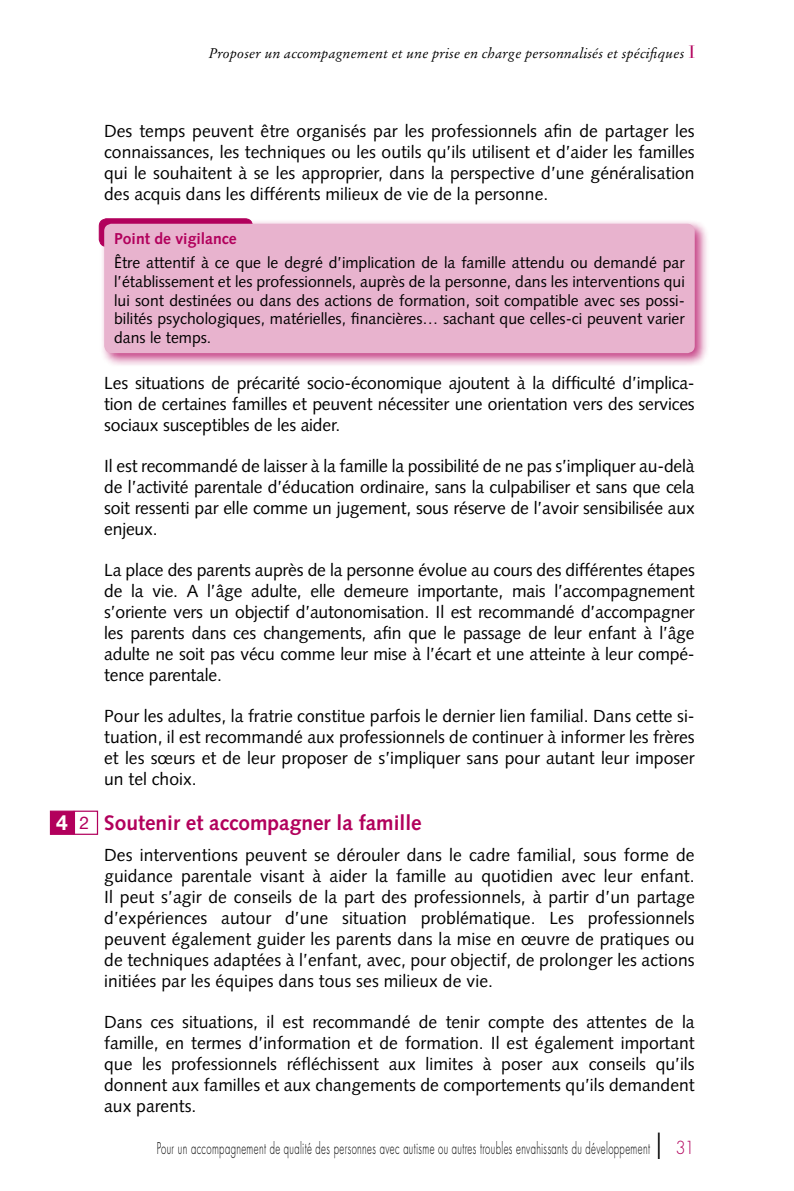
<style>
.page{position:relative;width:794px;height:1191px;background:#fff}
.page>*{position:absolute;margin:0;border:0;box-sizing:border-box;transform-origin:0 0}
.t1{font:700 21px "Syntax";color:#b2005c}
.t2{font:700 21px "Helvetica Neue";color:#fff}
.t3{font:17.5px/21px "Syntax";color:#000;text-align:justify}
.t4{font:300 17.5px "Futura";color:#b2005c;scale:.95 1}
.t5{font:15.75px/18.9px "Syntax";color:#000;text-align:justify}
.t6{font:300 15.75px "Futura";letter-spacing:.04em;color:#000;scale:.6 1}
.t7{font:700 15.75px "Syntax";color:#b2005c}
.t8{font:italic 14px "Stempel Garamond";letter-spacing:.01em;color:#000}
.s1{font-family:"Didot";font-style:normal;font-size:17.5px;color:#b2005c}
.s2{font-weight:400;font-size:17.5px;color:#b2005c}
.s3{font-size:35px;color:#000}
</style>
<div class="page">
<div style="left:99px;top:218px;width:154px;height:29px;border:1px solid #b2005c;border-radius:7px"></div>
<div style="left:100px;top:219px;width:609px;height:149px;background:#b2005c;opacity:.75"></div>
<div style="left:104px;top:224px;width:590px;height:129px;background:#e8b3ce;border-radius:7px"></div>
<div style="left:50px;top:810px;width:24px;height:25px;background:#b2005c;border:1px solid #b2005c"></div>
<div style="left:74px;top:810px;width:24px;height:25px;background:#fff;border:1px solid #b2005c"></div>
<p class="t8" style="left:209px;top:44px;width:488px">Proposer un accompagnement et une prise en charge personnalisés et spécifiques <span class="s1">I</span></p>
<p class="t2" style="left:56px;top:809px;width:35px">4 <span class="s2">2</span></p>
<p class="t3" style="left:104px;top:121px;width:592px">Des temps peuvent être organisés par les professionnels afin de partager les connaissances, les techniques ou les outils qu’ils utilisent et d’aider les familles qui le souhaitent à se les approprier, dans la perspective d’une généralisation des acquis dans les différents milieux de vie de la personne.</p>
<p class="t7" style="left:114px;top:229px;width:124px">Point de vigilance</p>
<p class="t5" style="left:114px;top:253px;width:572px">Être attentif à ce que le degré d’implication de la famille attendu ou demandé par l’établissement et les professionnels, auprès de la personne, dans les interventions qui lui sont destinées ou dans des actions de formation, soit compatible avec ses possi&shy;bilités psychologiques, matérielles, financières… sachant que celles-ci peuvent varier dans le temps.</p>
<p class="t3" style="left:104px;top:373px;width:592px">Les situations de précarité socio-économique ajoutent à la difficulté d’implica&shy;tion de certaines familles et peuvent nécessiter une orientation vers des services sociaux susceptibles de les aider.</p>
<p class="t3" style="left:104px;top:455px;width:592px">Il est recommandé de laisser à la famille la possibilité de ne pas s’impliquer au-delà de l’activité parentale d’éducation ordinaire, sans la culpabiliser et sans que cela soit ressenti par elle comme un jugement, sous réserve de l’avoir sensibilisée aux enjeux.</p>
<p class="t3" style="left:104px;top:559px;width:592px">La place des parents auprès de la personne évolue au cours des différentes étapes de la vie. A l’âge adulte, elle demeure importante, mais l’accompagnement s’oriente vers un objectif d’autonomisation. Il est recommandé d’accompagner les parents dans ces changements, afin que le passage de leur enfant à l’âge adulte ne soit pas vécu comme leur mise à l’écart et une atteinte à leur compé&shy;tence parentale.</p>
<p class="t3" style="left:104px;top:705px;width:592px">Pour les adultes, la fratrie constitue parfois le dernier lien familial. Dans cette si&shy;tuation, il est recommandé aux professionnels de continuer à informer les frères et les sœurs et de leur proposer de s’impliquer sans pour autant leur imposer un tel choix.</p>
<p class="t1" style="left:104px;top:810px;width:319px">Soutenir et accompagner la famille</p>
<p class="t3" style="left:104px;top:844px;width:592px">Des interventions peuvent se dérouler dans le cadre familial, sous forme de guidance parentale visant à aider la famille au quotidien avec leur enfant.<br>Il peut s’agir de conseils de la part des professionnels, à partir d’un partage d’expériences autour d’une situation problématique. Les professionnels peuvent également guider les parents dans la mise en œuvre de pratiques ou de techniques adaptées à l’enfant, avec, pour objectif, de prolonger les actions initiées par les équipes dans tous ses milieux de vie.</p>
<p class="t3" style="left:104px;top:1011px;width:592px">Dans ces situations, il est recommandé de tenir compte des attentes de la famille, en termes d’information et de formation. Il est également important que les professionnels réfléchissent aux limites à poser aux conseils qu’ils donnent aux familles et aux changements de comportements qu’ils demandent aux parents.</p>
<p class="t6" style="left:157px;top:1138px;width:823px">Pour un accompagnement de qualité des personnes avec autisme ou autres troubles envahissants du développement</p>
<p class="t4" style="left:655px;top:1136px;width:43px"><span class="s3">I</span> 31</p>
</div>
